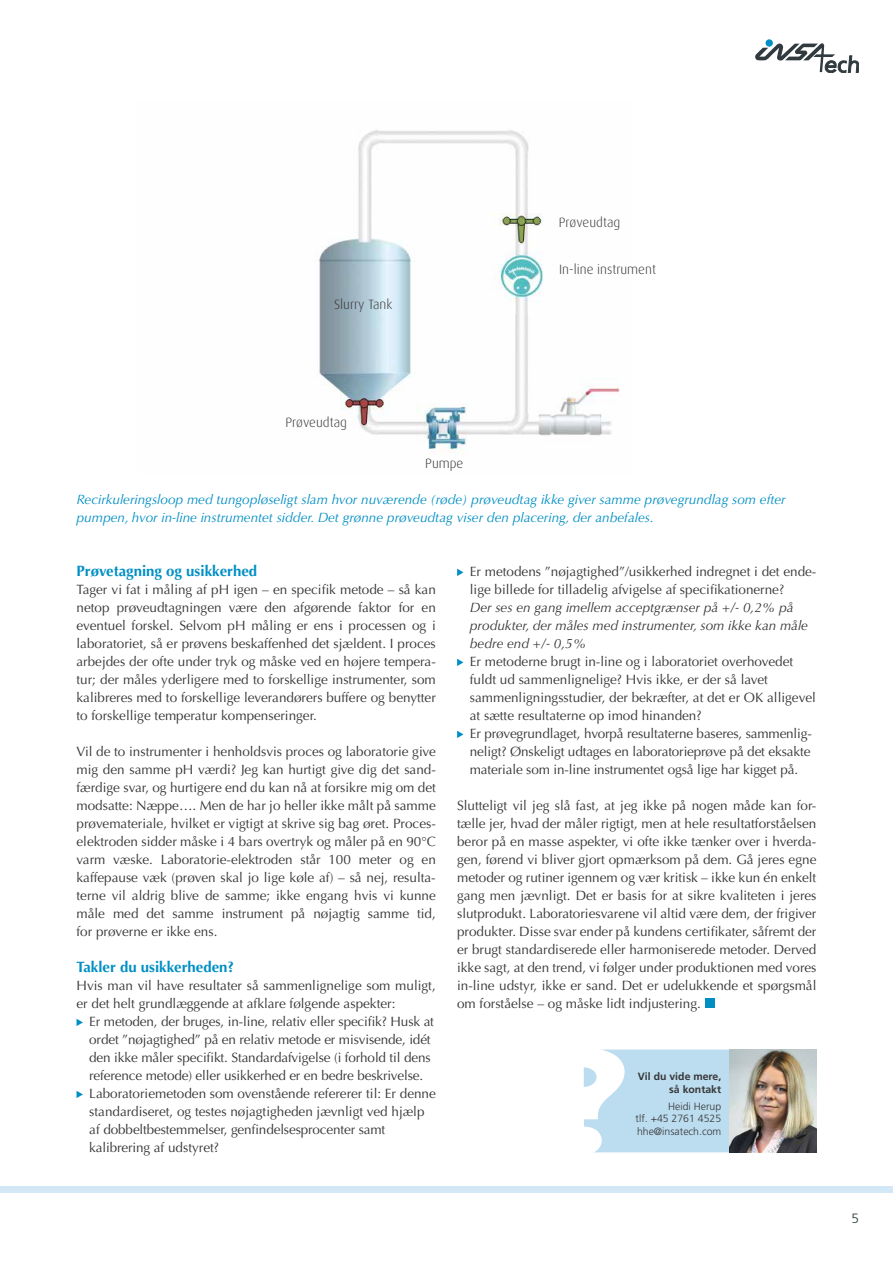
<style>
.page{position:relative;width:893px;height:1263px;background:#fff}
.page>*{position:absolute;margin:0;border:0;box-sizing:border-box;transform-origin:0 0}
.t1{font:700 15px "Optima";color:#008fc5}
.t2{font:13.5px/18px "Optima";color:#373636}
.t3{font:italic 13.5px/18px "Optima";color:#008fc5}
.t4{font:italic 13.5px/18px "Optima";color:#373636}
.t5{font:300 13.5px "Dax";color:#373636}
.t6{font:300 13.5px "Frutiger";color:#313b3f}
.t7{font:300 10.5px/12.6px "Frutiger";color:#373636;text-align:justify}
.t8{font:700 10.5px/12.6px "Frutiger";color:#373636;text-align:right}
</style>
<div class="page">
<div style="left:0;top:1186px;width:893px;height:7px;background:#d3e8f6"></div>
<div style="left:766px;top:39px;width:7px;height:8px;background:#008fc5;border-radius:50%"></div>
<svg style="left:755px;top:43px;width:104px;height:30px"></svg>
<img style="left:319px;top:129px;width:301px;height:325px">
<svg style="left:77px;top:1019px;width:6px;height:7px"></svg>
<svg style="left:77px;top:1091px;width:6px;height:7px"></svg>
<svg style="left:457px;top:569px;width:6px;height:7px"></svg>
<svg style="left:457px;top:659px;width:6px;height:7px"></svg>
<svg style="left:457px;top:731px;width:6px;height:7px"></svg>
<div style="left:705px;top:998px;width:10px;height:10px;background:#008fc5"></div>
<img style="left:584px;top:1049px;width:232px;height:103px">
<p class="t5" style="left:334px;top:296px;width:60px">Slurry Tank</p>
<p class="t5" style="left:559px;top:215px;width:63px">Prøveudtag</p>
<p class="t5" style="left:559px;top:261px;width:98px">In-line instrument</p>
<p class="t5" style="left:285px;top:414px;width:63px">Prøveudtag</p>
<p class="t5" style="left:425px;top:455px;width:40px">Pumpe</p>
<p class="t3" style="left:77px;top:491px;width:711px">Recirkuleringsloop med tungopløseligt slam hvor nuværende (røde) prøveudtag ikke giver samme prøvegrundlag som efter pumpen, hvor in-line instrumentet sidder. Det grønne prøveudtag viser den placering, der anbefales.</p>
<p class="t1" style="left:77px;top:562px;width:182px">Prøvetagning og usikkerhed</p>
<p class="t2" style="left:77px;top:581px;width:361px;text-align:justify">Tager vi fat i måling af pH igen – en specifik metode – så kan netop prøveudtagningen være den afgørende faktor for en eventuel forskel. Selvom pH måling er ens i processen og i laboratoriet, så er prøvens beskaffenhed det sjældent. I proces arbejdes der ofte under tryk og måske ved en højere tempera&shy;tur; der måles yderligere med to forskellige instrumenter, som kalibreres med to forskellige leverandørers buffere og benytter to forskellige temperatur kompenseringer.</p>
<p class="t2" style="left:77px;top:743px;width:361px;text-align:justify">Vil de to instrumenter i henholdsvis proces og laboratorie give mig den samme pH værdi? Jeg kan hurtigt give dig det sand&shy;færdige svar, og hurtigere end du kan nå at forsikre mig om det modsatte: Næppe…. Men de har jo heller ikke målt på samme prøvemateriale, hvilket er vigtigt at skrive sig bag øret. Proces&shy;elektroden sidder måske i 4 bars overtryk og måler på en 90°C varm væske. Laboratorie-elektroden står 100 meter og en kaffepause væk (prøven skal jo lige køle af) – så nej, resulta&shy;terne vil aldrig blive de samme; ikke engang hvis vi kunne måle med det samme instrument på nøjagtig samme tid, for prøverne er ikke ens.</p>
<p class="t1" style="left:77px;top:958px;width:159px">Takler du usikkerheden?</p>
<p class="t2" style="left:77px;top:977px;width:361px">Hvis man vil have resultater så sammenlignelige som muligt, er det helt grundlæggende at afklare følgende aspekter:</p>
<p class="t2" style="left:89px;top:1013px;width:348px">Er metoden, der bruges, in-line, relativ eller specifik? Husk at ordet ”nøjagtighed” på en relativ metode er misvisende, idét den ikke måler specifikt. Standardafvigelse (i forhold til dens reference metode) eller usikkerhed er en bedre beskrivelse.<br>Laboratoriemetoden som ovenstående refererer til: Er denne standardiseret, og testes nøjagtigheden jævnligt ved hjælp af dobbeltbestemmelser, genfindelsesprocenter samt kalibrering af udstyret?</p>
<p class="t2" style="left:470px;top:563px;width:348px">Er metodens ”nøjagtighed”/usikkerhed indregnet i det ende&shy;lige billede for tilladelig afvigelse af specifikationerne?</p>
<p class="t4" style="left:470px;top:599px;width:340px">Der ses en gang imellem acceptgrænser på +/- 0,2% på produkter, der måles med instrumenter, som ikke kan måle bedre end +/- 0,5%</p>
<p class="t2" style="left:470px;top:653px;width:347px">Er metoderne brugt in-line og i laboratoriet overhovedet fuldt ud sammenlignelige? Hvis ikke, er der så lavet sammenligningsstudier, der bekræfter, at det er OK alligevel at sætte resultaterne op imod hinanden?<br>Er prøvegrundlaget, hvorpå resultaterne baseres, sammenlig&shy;neligt? Ønskeligt udtages en laboratorieprøve på det eksakte materiale som in-line instrumentet også lige har kigget på.</p>
<p class="t2" style="left:457px;top:797px;width:361px;text-align:justify">Slutteligt vil jeg slå fast, at jeg ikke på nogen måde kan for&shy;tælle jer, hvad der måler rigtigt, men at hele resultatforståelsen beror på en masse aspekter, vi ofte ikke tænker over i hverda&shy;gen, førend vi bliver gjort opmærksom på dem. Gå jeres egne metoder og rutiner igennem og vær kritisk – ikke kun én enkelt gang men jævnligt. Det er basis for at sikre kvaliteten i jeres slutprodukt. Laboratoriesvarene vil altid være dem, der frigiver produkter. Disse svar ender på kundens certifikater, såfremt der er brugt standardiserede eller harmoniserede metoder. Derved ikke sagt, at den trend, vi følger under produktionen med vores in-line udstyr, ikke er sand. Det er udelukkende et spørgsmål om forståelse – og måske lidt indjustering.</p>
<p class="t8" style="left:638px;top:1070px;width:85px">Vil du vide mere, så kontakt</p>
<p class="t7" style="left:636px;top:1099px;width:87px;text-indent:33px">Heidi Herup tlf. +45 2761 4525 hhe@insatech.com</p>
<p class="t6" style="left:851px;top:1211px;width:9px">5</p>
</div>
